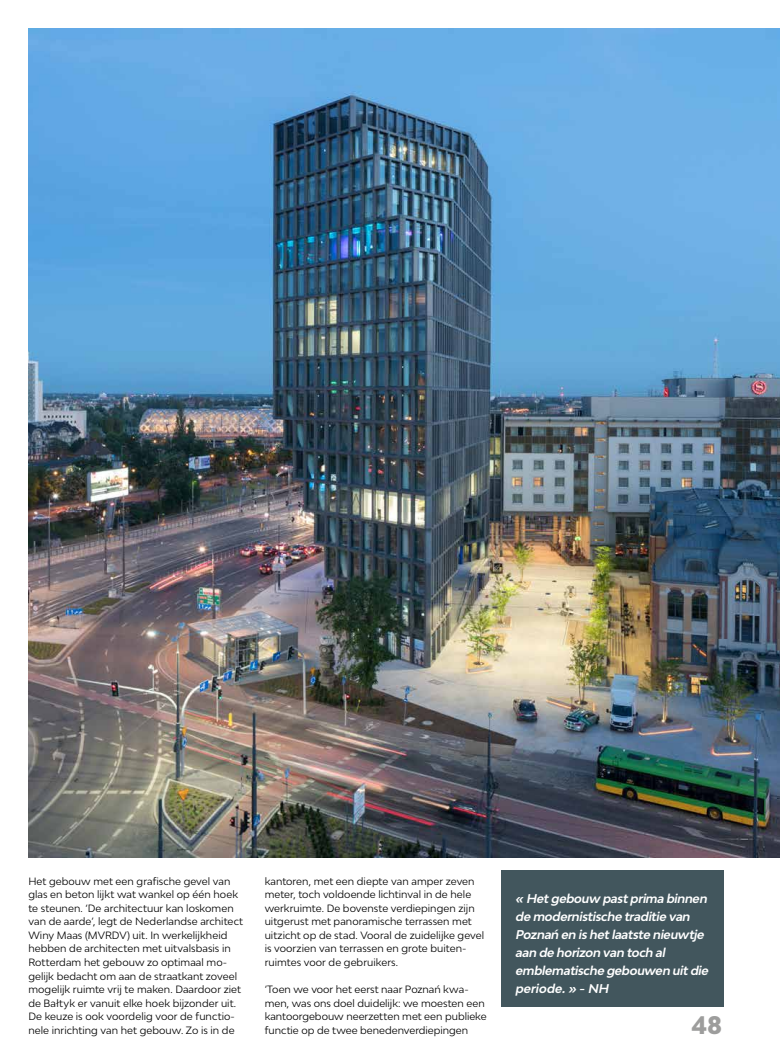
<style>
.page{position:relative;width:780px;height:1063px;background:#fff}
.page>*{position:absolute;margin:0;border:0;box-sizing:border-box;transform-origin:0 0}
.t1{font:800 24px "Bw Modelica";color:#9d9d9c}
.t2{font:italic 700 12px/18px "Bw Modelica";color:#fff}
.t3{font:10px/13.6px "Bw Modelica";letter-spacing:.005em;color:#000}
</style>
<div class="page">
<img style="left:28px;top:28px;width:752px;height:829px">
<div style="left:501px;top:870px;width:222px;height:137px;background:#42565d"></div>
<p class="t3" style="left:28px;top:874px;width:216px">Het gebouw met een grafische gevel van glas en beton lijkt wat wankel op één hoek te steunen. ‘De architectuur kan loskomen van de aarde’, legt de Nederlandse architect Winy Maas (MVRDV) uit. In werkelijkheid hebben de architecten met uitvalsbasis in Rotterdam het gebouw zo optimaal mo&shy;gelijk bedacht om aan de straatkant zoveel mogelijk ruimte vrij te maken. Daardoor ziet de Bałtyk er vanuit elke hoek bijzonder uit.<br>De keuze is ook voordelig voor de functio&shy;nele inrichting van het gebouw. Zo is in de</p>
<p class="t3" style="left:265px;top:874px;width:221px">kantoren, met een diepte van amper zeven meter, toch voldoende lichtinval in de hele werkruimte. De bovenste verdiepingen zijn uitgerust met panoramische terrassen met uitzicht op de stad. Vooral de zuidelijke gevel is voorzien van terrassen en grote buiten&shy;ruimtes voor de gebruikers.</p>
<p class="t3" style="left:265px;top:982px;width:223px">‘Toen we voor het eerst naar Poznań kwa&shy;men, was ons doel duidelijk: we moesten een kantoorgebouw neerzetten met een publieke functie op de twee benedenverdiepingen</p>
<p class="t2" style="left:515px;top:889px;width:197px">« Hetgebouw pastprima binnen de modernistische traditie van<br>Poznań en is hetlaatste nieuwtje aan de horizon van toch al emblematische gebouwen uitdie periode.» - NH</p>
<h1 class="t1" style="left:691px;top:1010px;width:32px">48</h1>
</div>
